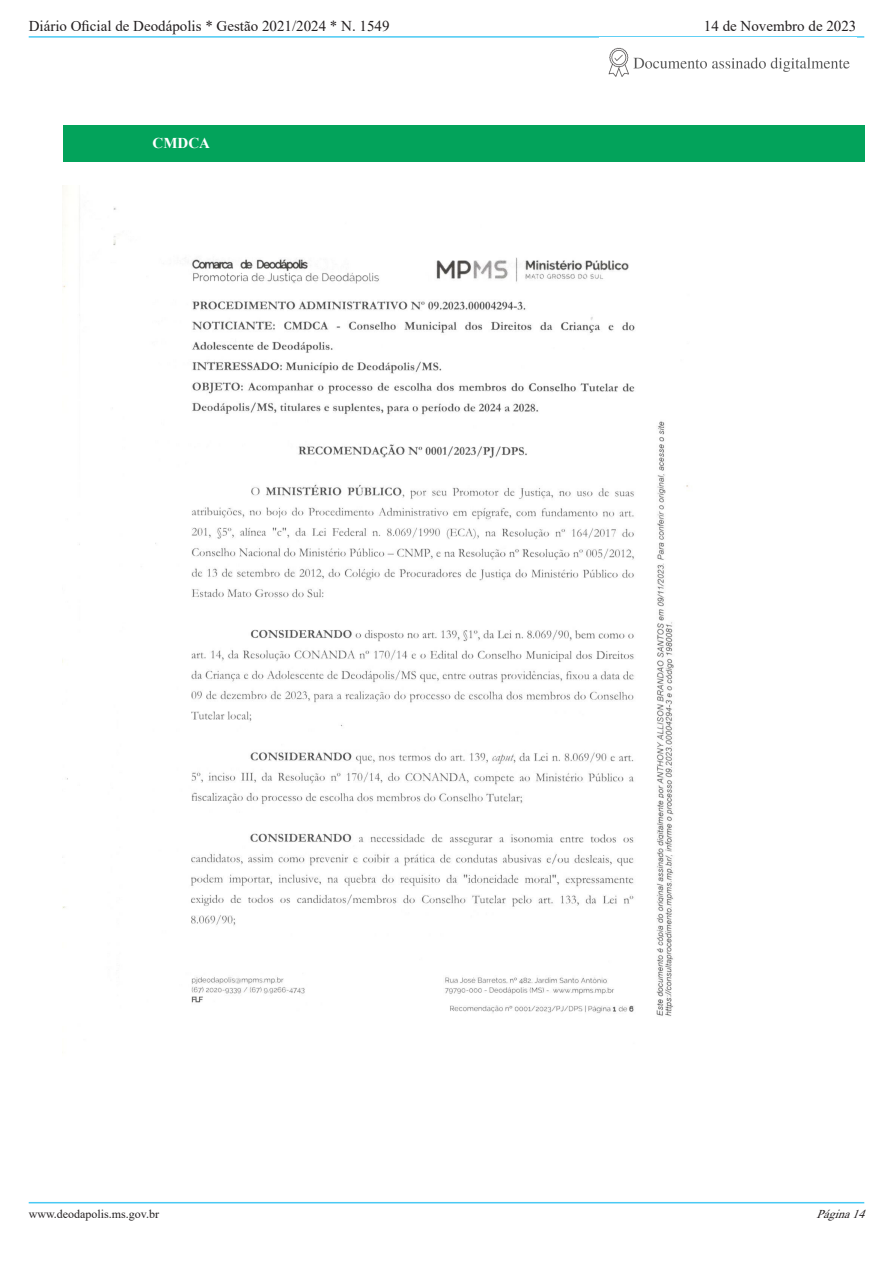
<style>
.page{position:relative;width:893px;height:1263px;background:#fff}
.page>*{position:absolute;margin:0;border:0;box-sizing:border-box;transform-origin:0 0}
.t1{font:15px "Times New Roman";color:#231f20}
.t2{font:700 15px "Times New Roman";color:#fff}
.t3{font:12px "Times New Roman";color:#231f20}
.t4{font:italic 12px "Times New Roman";color:#231f20}
</style>
<div class="page">
<hr style="left:29px;top:36px;width:835px;height:2px;background:#49c9f4">
<hr style="left:29px;top:1202px;width:835px;height:1px;background:#49c9f4">
<img style="left:608px;top:47px;width:242px;height:30px">
<div style="left:63px;top:125px;width:801px;height:37px;background:#03a35b"></div>
<img style="left:63px;top:185px;width:625px;height:831px">
<p class="t1" style="left:29px;top:16px;width:362px">Diário Oficial de Deodápolis * Gestão 2021/2024 * N. 1549</p>
<p class="t2" style="left:153px;top:133px;width:59px">CMDCA</p>
<p class="t1" style="left:704px;top:16px;width:154px">14 de Novembro de 2023</p>
<p class="t3" style="left:29px;top:1206px;width:132px">www.deodapolis.ms.gov.br</p>
<p class="t4" style="left:817px;top:1206px;width:55px">Página14</p>
</div>
